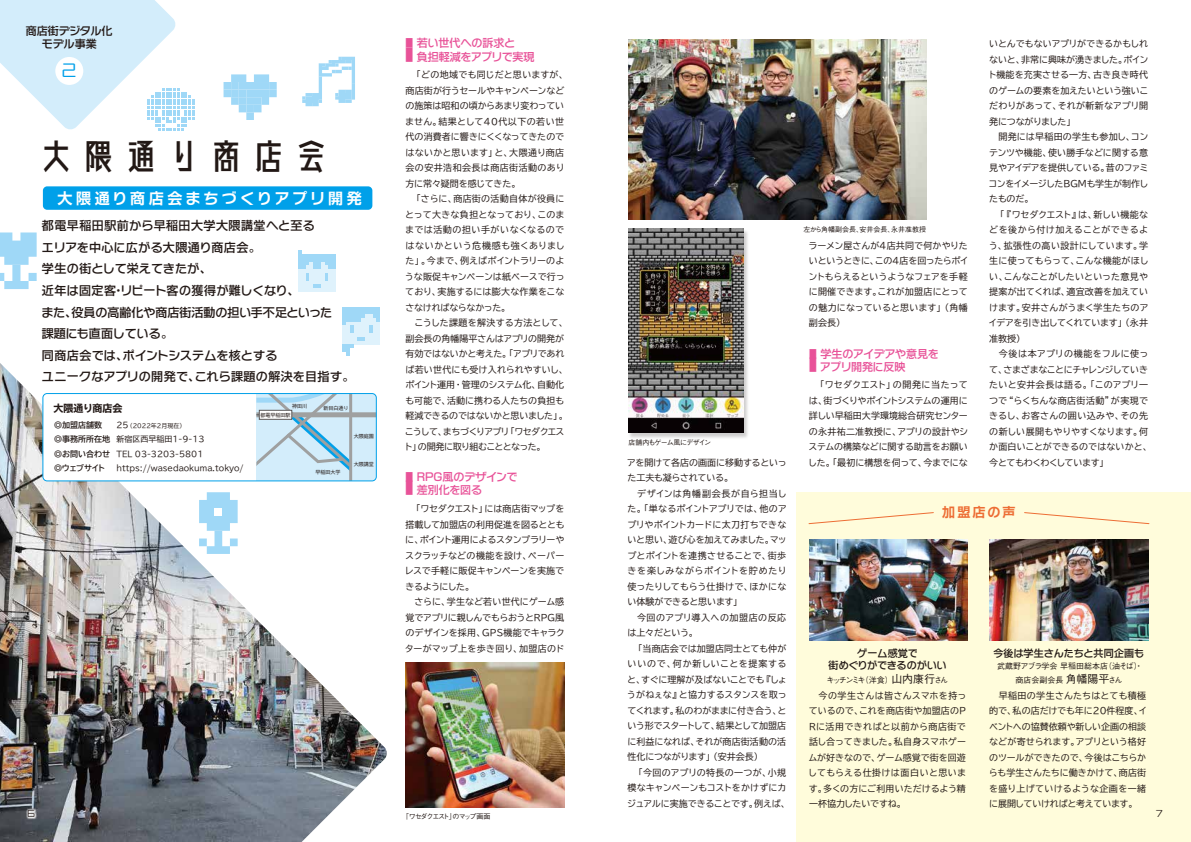
<style>
.page{position:relative;width:1191px;height:842px;background:#fff}
.page>*{position:absolute;margin:0;border:0;box-sizing:border-box;transform-origin:0 0}
.t1{font:39px "Kaiso Next B";letter-spacing:.09em;color:#221815}
.t2{font:19.3px "Elevon Zero G";color:#00a0e9}
.t3{font:700 15px "Typelabo N Std De";letter-spacing:.195em;color:#fff}
.t4{font:700 13px "Shin Go Pro De";color:#ed6d34}
.t5{font:500 12px/21.6px "Typelabo N Std";letter-spacing:-.005em;color:#221815}
.t6{font:500 12px/21.6px "Shin Go Pro";color:#221815}
.t7{font:500 12px/21.6px "Shin Go Pro";letter-spacing:.04em;color:#221815}
.t8{font:500 11px "Typelabo N Std";letter-spacing:-.04em;color:#e85298}
.t9{font:500 11px "Shin Go Pro";color:#e85298}
.t10{font:500 11px "Typelabo N Std";letter-spacing:-.005em;color:#e85298}
.t11{font:500 11px "Shin Go Pro";color:#e85298;scale:.7 1}
.t12{font:500 11px "Shin Go Pro";color:#221815}
.t13{font:500 11px "Typelabo N Std";color:#221815}
.t14{font:500 10px/12px "Typelabo N Std";letter-spacing:-.005em;color:#221815;text-align:center}
.t15{font:500 10px "Shin Go Pro";letter-spacing:.02em;color:#221815}
.t16{font:700 expanded 10px "TBUD Go Std";color:#221815}
.t17{font:10px "Elevon Zero G";color:#221815}
.t18{font:9px/15.5px "TBUD Go Std";color:#221815}
.t19{font:8px/14.5px "TBUD Go Std";color:#221815}
.t20{font:500 8px/14px "Gothic BBB Pro";letter-spacing:-.005em;color:#221815;text-align:center}
.t21{font:700 8px/14.5px "TBUD Go Std";color:#221815}
.t22{font:500 8px "Gothic BBB Pro";letter-spacing:-.225em;color:#221815}
.t23{font:500 7px "Gothic BBB Pro";color:#221815}
.t24{font:500 7px "Gothic BBB Pro";letter-spacing:-.155em;color:#221815}
.t25{font:500 7px "Gothic BBB Pro";letter-spacing:-.11em;color:#221815}
.t26{font:6px "TBUD Go Std";color:#221815}
.t27{font:5px "TBUD Go Std";color:#221815}
.s1{font-family:"Typelabo N Std"}
.s2{font-family:"Shin Go Pro"}
.s3{font-family:"Shin Go Pro De"}
.s4{font-size:8px}
.s5{font-size:16.5px}
.s6{font-family:"Shin Go Pro";font-size:16.5px}
.s7{font-family:"Typelabo N Std De"}
.s8{font-size:11px}
</style>
<div class="page">
<div style="left:797px;top:492px;width:394px;height:350px;background:#fffcdb"></div>
<img style="left:0;top:363px;width:387px;height:479px">
<div style="left:43px;top:393px;width:333px;height:88px;background:#fff;border-radius:4px"></div>
<div style="left:256px;top:393px;width:120px;height:88px;background:#d3edfb"></div>
<div style="left:256px;top:412px;width:120px;height:5px;background:#9fa0a0"></div>
<hr style="left:349px;top:393px;width:3px;height:88px;background:#9fa0a0">
<svg style="left:256px;top:395px;width:98px;height:76px"></svg>
<div style="left:259px;top:410px;width:33px;height:9px;background:#fff"></div>
<div style="left:259px;top:410px;width:33px;height:9px;border:1px solid #595757"></div>
<div style="left:43px;top:393px;width:334px;height:88px;border:1px solid #00a0e9;border-radius:4px"></div>
<img style="left:628px;top:39px;width:298px;height:181px">
<img style="left:628px;top:228px;width:120px;height:210px">
<img style="left:628px;top:229px;width:115px;height:204px">
<div style="left:43px;top:186px;width:329px;height:24px;background:#00a0e9;border-radius:4px"></div>
<img style="left:405px;top:663px;width:159px;height:145px">
<img style="left:809px;top:539px;width:158px;height:102px">
<img style="left:989px;top:539px;width:159px;height:102px">
<svg style="left:808px;top:512px;width:126px;height:13px"></svg>
<svg style="left:1024px;top:512px;width:126px;height:13px"></svg>
<svg style="left:0;top:0;width:195px;height:131px"></svg>
<svg style="left:199px;top:492px;width:39px;height:62px"></svg>
<svg style="left:0;top:232px;width:37px;height:57px"></svg>
<svg style="left:223px;top:74px;width:54px;height:46px"></svg>
<svg style="left:298px;top:250px;width:38px;height:42px;background:#cae9fa"></svg>
<svg style="left:342px;top:307px;width:38px;height:49px"></svg>
<svg style="left:302px;top:57px;width:53px;height:49px"></svg>
<img style="left:0;top:772px;width:72px;height:70px">
<p class="t12" style="left:26px;top:22px;width:88px">商店街<span class="s1">デジタル</span>化</p>
<p class="t13" style="left:42px;top:36px;width:56px">モデル<span class="s2">事業</span></p>
<h2 class="t2" style="left:62px;top:60px;width:16px">2</h2>
<h1 class="t1" style="left:37px;top:137px;width:296px">大隈通り商店会</h1>
<h3 class="t3" style="left:57px;top:187px;width:306px"><span class="s3">大隈通</span>り<span class="s3">商店会</span>まちづくりアプリ<span class="s3">開発</span></h3>
<h3 class="t7" style="left:42px;top:213px;width:274px">都電早稲田駅前<span class="s1">から</span>早稲田大学大隈講堂<span class="s1">へと</span>至<span class="s1">るエリアを</span>中心<span class="s1">に</span>広<span class="s1">がる</span>大隈通<span class="s1">り</span>商店会。</h3>
<h3 class="t5" style="left:42px;top:257px;width:171px"><span class="s2">学生</span>の<span class="s2">街</span>として<span class="s2">栄</span>えてきたが<span class="s2">、</span></h3>
<h3 class="t6" style="left:41px;top:278px;width:292px">近年<span class="s1">は</span>固定客・<span class="s1">リピート</span>客<span class="s1">の</span>獲得<span class="s1">が</span>難<span class="s1">しくなり</span>、<br><span class="s1">また</span>、役員<span class="s1">の</span>高齢化<span class="s1">や</span>商店街活動<span class="s1">の</span>担<span class="s1">い</span>手不足<span class="s1">といった</span></h3>
<h3 class="t5" style="left:42px;top:321px;width:314px"><span class="s2">課題</span>にも<span class="s2">直面</span>している<span class="s2">。<br>同商店会</span>では<span class="s2">、</span>ポイントシステムを<span class="s2">核</span>とする<br>ユニークなアプリの<span class="s2">開発</span>で<span class="s2">、</span>これら<span class="s2">課題</span>の<span class="s2">解決</span>を<span class="s2">目指</span>す<span class="s2">。</span></h3>
<p class="t16" style="left:53px;top:403px;width:71px">大隈通り商店会</p>
<p class="t21" style="left:54px;top:417px;width:57px">◎加盟店舗数◎事務所所在地◎お問い合わせ◎ウェブサイト</p>
<p class="t26" style="left:116px;top:420px;width:71px"><span class="s4">25</span>（2022年2月現在）</p>
<p class="t19" style="left:116px;top:432px;width:129px">新宿区西早稲田1-9-13<br>TEL 03-3203-5801 https://wasedaokuma.tokyo/</p>
<p class="t27" style="left:292px;top:402px;width:16px">神田川</p>
<p class="t27" style="left:260px;top:411px;width:31px">都電早稲田駅</p>
<p class="t27" style="left:324px;top:404px;width:26px">新目白通り</p>
<p class="t27" style="left:315px;top:468px;width:26px">早稲田大学</p>
<p class="t27" style="left:354px;top:432px;width:21px">大隈庭園</p>
<p class="t27" style="left:354px;top:460px;width:21px">大隈講堂</p>
<p class="t11" style="left:405px;top:34px;width:158px">■ 若<span class="s1">い</span>世代<span class="s1">への</span>訴求<span class="s1">と</span></p>
<p class="t9" style="left:405px;top:47px;width:131px"><span class="s5">■</span> 負担軽減<span class="s1">をアプリで</span>実現</p>
<p class="t18" style="left:404px;top:67px;width:165px">　「どの地域でも同じだと思いますが、商店街が行うセールやキャンペーンなどの施策は昭和の頃からあまり変わっていません。結果として40代以下の若い世代の消費者に響きにくくなってきたのではないかと思います」と、大隈通り商店会の安井浩和会長は商店街活動のあり方に常々疑問を感じてきた。<br>　「さらに、商店街の活動自体が役員にとって大きな負担となっており、このままでは活動の担い手がいなくなるのではないかという危機感も強くありました」。今まで、例えばポイントラリーのような販促キャンペーンは紙ベースで行っており、実施するには膨大な作業をこなさなければならなかった。<br>　こうした課題を解決する方法として、副会長の角幡陽平さんはアプリの開発が有効ではないかと考えた。「アプリであれば若い世代にも受け入れられやすいし、ポイント運用・管理のシステム化、自動化も可能で、活動に携わる人たちの負担も軽減できるのではないかと思いました」。こうして、まちづくりアプリ「ワセダクエスト」の開発に取り組むこととなった。</p>
<p class="t10" style="left:405px;top:469px;width:114px"><span class="s2">■</span> RPG<span class="s2">風</span>のデザインで</p>
<p class="t9" style="left:405px;top:481px;width:78px"><span class="s5">■</span> 差別化<span class="s1">を</span>図<span class="s1">る</span></p>
<p class="t18" style="left:405px;top:501px;width:162px">　「ワセダクエスト」には商店街マップを搭載して加盟店の利用促進を図るとともに、ポイント運用によるスタンプラリーやスクラッチなどの機能を設け、ペーパーレスで手軽に販促キャンペーンを実施できるようにした。<br>　さらに、学生など若い世代にゲーム感覚でアプリに親しんでもらおうとRPG風のデザインを採用、GPS機能でキャラクターがマップ上を歩き回り、加盟店のド</p>
<p class="t25" style="left:628px;top:437px;width:84px">店舗内もゲーム風にデザイン</p>
<p class="t18" style="left:627px;top:454px;width:164px">アを開けて各店の画面に移動するといった工夫も凝らされている。<br>　デザインは角幡副会長が自ら担当した。「単なるポイントアプリでは、他のアプリやポイントカードに太刀打ちできないと思い、遊び心を加えてみました。マップとポイントを連携させることで、街歩きを楽しみながらポイントを貯めたり使ったりしてもらう仕掛けで、ほかにない体験ができると思います」<br>　今回のアプリ導入への加盟店の反応は上々だという。<br>　「当商店会では加盟店同士とても仲がいいので、何か新しいことを提案すると、すぐに理解が及ばないことでも『しょうがねぇな』と協力するスタンスを取ってくれます。私のわがままに付き合う、という形でスタートして、結果として加盟店に利益になれば、それが商店街活動の活性化につながります」（安井会長）<br>　「今回のアプリの特長の一つが、小規模なキャンペーンもコストをかけずにカジュアルに実施できることです。例えば、</p>
<p class="t23" style="left:803px;top:224px;width:124px">左から角幡副会長、安井会長、永井准教授</p>
<p class="t18" style="left:808px;top:237px;width:162px">ラーメン屋さんが4店共同で何かやりたいというときに、この4店を回ったらポイントもらえるというようなフェアを手軽に開催できます。これが加盟店にとっての魅力になっていると思います」（角幡副会長）</p>
<p class="t8" style="left:809px;top:345px;width:131px"><span class="s2">■ 学生</span>のアイデアや<span class="s2">意見</span>を</p>
<p class="t8" style="left:809px;top:358px;width:98px"><span class="s6">■</span> アプリ<span class="s2">開発</span>に<span class="s2">反映</span></p>
<p class="t18" style="left:808px;top:377px;width:161px;text-align:justify">　「ワセダクエスト」の開発に当たっては、街づくりやポイントシステムの運用に詳しい早稲田大学環境総合研究センターの永井祐二准教授に、アプリの設計やシステムの構築などに関する助言をお願いした。「最初に構想を伺って、今までにな</p>
<p class="t18" style="left:988px;top:36px;width:165px">いとんでもないアプリができるかもしれないと、非常に興味が湧きました。ポイント機能を充実させる一方、古き良き時代のゲームの要素を加えたいという強いこだわりがあって、それが斬新なアプリ開発につながりました」<br>　開発には早稲田の学生も参加し、コンテンツや機能、使い勝手などに関する意見やアイデアを提供している。昔のファミコンをイメージしたBGMも学生が制作したものだ。<br>　「『ワセダクエスト』は、新しい機能などを後から付け加えることができるよう、拡張性の高い設計にしています。学生に使ってもらって、こんな機能がほしい、こんなことがしたいといった意見や提案が出てくれば、適宜改善を加えていけます。安井さんがうまく学生たちのアイデアを引き出してくれています」（永井准教授）<br>　今後は本アプリの機能をフルに使って、さまざまなことにチャレンジしていきたいと安井会長は語る。「このアプリ一つで“らくちんな商店街活動”が実現できるし、お客さんの囲い込みや、その先の新しい展開もやりやすくなります。何か面白いことができるのではないかと、今とてもわくわくしています」</p>
<h3 class="t4" style="left:942px;top:501px;width:75px">加盟店<span class="s7">の</span>声</h3>
<p class="t14" style="left:828px;top:646px;width:119px">ゲーム<span class="s2">感覚</span>で<br><span class="s2">街</span>めぐりができるのがいい</p>
<p class="t22" style="left:826px;top:673px;width:123px">キッチンミキ（洋食）<span class="s8">山内康行</span>さん</p>
<p class="t15" style="left:993px;top:645px;width:152px">今後<span class="s1">は</span>学生<span class="s1">さんたちと</span>共同企画<span class="s1">も</span></p>
<p class="t20" style="left:997px;top:658px;width:147px">武蔵野アブラ学会 早稲田総本店（油そば）・商店会副会長<span class="s8">角幡陽平</span>さん</p>
<p class="t18" style="left:808px;top:688px;width:161px">　今の学生さんは皆さんスマホを持っているので、これを商店街や加盟店のＰ<br>Ｒに活用できればと以前から商店街で話し合ってきました。私自身スマホゲームが好きなので、ゲーム感覚で街を回遊してもらえる仕掛けは面白いと思います。多くの方にご利用いただけるよう精一杯協力したいですね。</p>
<p class="t18" style="left:988px;top:688px;width:160px">　早稲田の学生さんたちはとても積極的で、私の店だけでも年に20件程度、イベントへの協賛依頼や新しい企画の相談などが寄せられます。アプリという格好のツールができたので、今後はこちらからも学生さんたちに働きかけて、商店街を盛り上げていけるような企画を一緒に展開していければと考えています。</p>
<p class="t17" style="left:27px;top:808px;width:9px">6</p>
<p class="t17" style="left:1155px;top:808px;width:9px">7</p>
<p class="t24" style="left:402px;top:810px;width:90px">「ワセダクエスト」のマップ画面</p>
</div>
